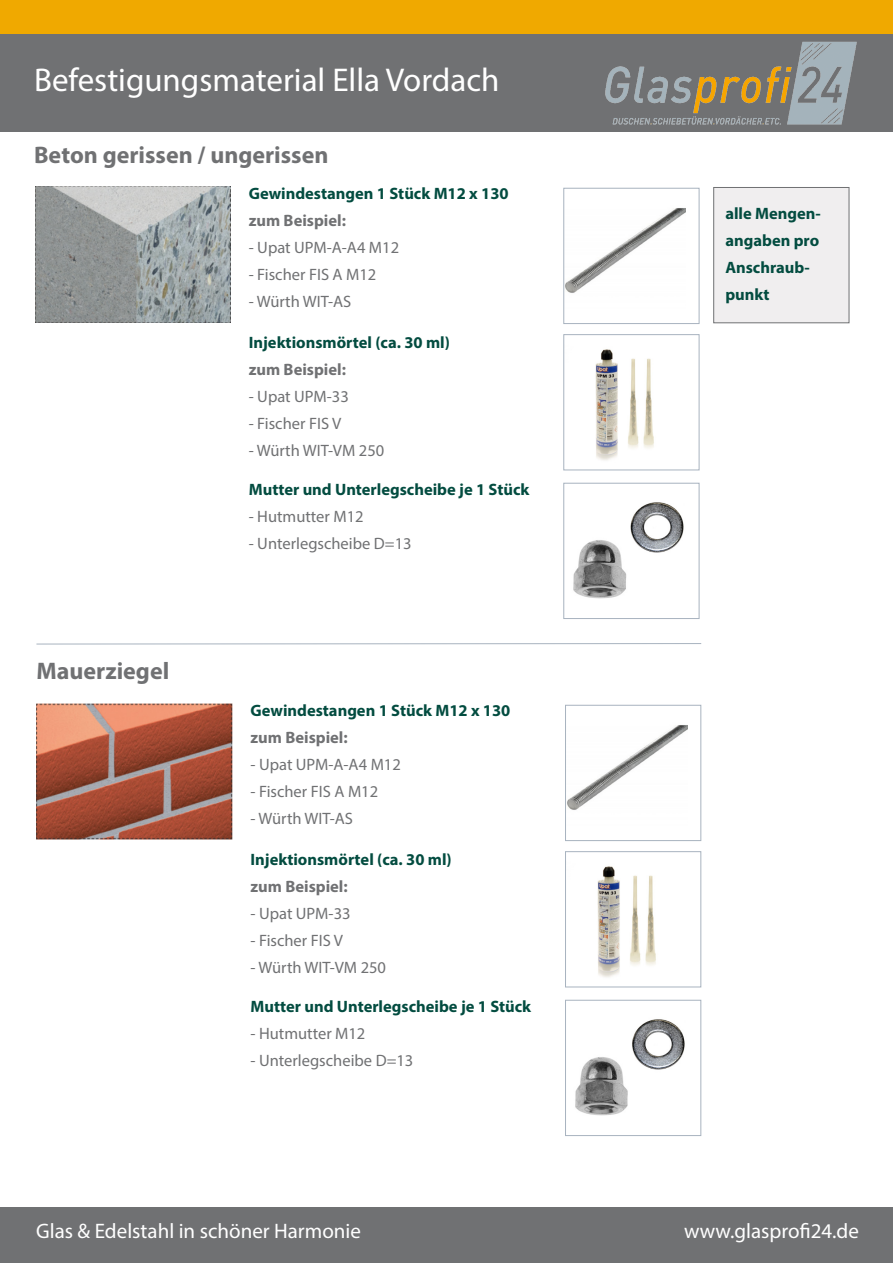
<style>
.page{position:relative;width:893px;height:1263px;background:#fff}
.page>*{position:absolute;margin:0;border:0;box-sizing:border-box;transform-origin:0 0}
.t1{font:33px "Myriad Pro";color:#fff}
.t2{font:700 24px "Myriad Pro";color:#707173}
.t3{font:21px "Myriad Pro";color:#fff}
.t4{font:16.5px "Myriad Pro";color:#707173}
.t5{font:700 16.5px/27px "Myriad Pro";color:#034c40}
.t6{font:700 16.5px "Myriad Pro";color:#707173}
</style>
<div class="page">
<div style="left:0;top:1208px;width:893px;height:55px;background:#707173"></div>
<div style="left:0;top:34px;width:893px;height:98px;background:#707173"></div>
<div style="left:0;top:0;width:893px;height:34px;background:#f0a900"></div>
<img style="left:605px;top:41px;width:252px;height:84px">
<div style="left:713px;top:187px;width:136px;height:136px;background:#f0eeef;border:1px solid #707173"></div>
<img style="left:595px;top:349px;width:59px;height:111px">
<div style="left:563px;top:334px;width:136px;height:136px;border:1px solid #a8b3bf"></div>
<img style="left:35px;top:186px;width:196px;height:137px">
<img style="left:36px;top:703px;width:196px;height:136px">
<img style="left:565px;top:208px;width:120px;height:85px">
<div style="left:563px;top:188px;width:136px;height:136px;border:1px solid #a8b3bf"></div>
<svg style="left:36px;top:643px;width:666px;height:2px"></svg>
<img style="left:573px;top:502px;width:111px;height:97px">
<div style="left:563px;top:483px;width:136px;height:136px;border:1px solid #a8b3bf"></div>
<img style="left:597px;top:866px;width:59px;height:111px">
<div style="left:565px;top:851px;width:136px;height:136px;border:1px solid #a8b3bf"></div>
<img style="left:567px;top:725px;width:120px;height:85px">
<div style="left:565px;top:705px;width:136px;height:136px;border:1px solid #a8b3bf"></div>
<img style="left:575px;top:1019px;width:110px;height:97px">
<div style="left:565px;top:1000px;width:136px;height:136px;border:1px solid #a8b3bf"></div>
<h1 class="t1" style="left:34px;top:60px;width:467px">Befestigungsmaterial Ella Vordach</h1>
<p class="t2" style="left:34px;top:139px;width:296px">Beton gerissen / ungerissen</p>
<p class="t5" style="left:249px;top:179px;width:261px">Gewindestangen 1 Stück M12 x 130</p>
<p class="t6" style="left:249px;top:210px;width:99px">zum Beispiel:</p>
<p class="t4" style="left:249px;top:237px;width:152px">- Upat UPM-A-A4 M12</p>
<p class="t4" style="left:249px;top:264px;width:129px">- Fischer FIS A M12</p>
<p class="t4" style="left:249px;top:291px;width:104px">- Würth WIT-AS</p>
<p class="t5" style="left:249px;top:328px;width:203px">Injektionsmörtel (ca. 30 ml)</p>
<p class="t6" style="left:249px;top:358px;width:99px">zum Beispiel:</p>
<p class="t4" style="left:249px;top:386px;width:102px">- Upat UPM-33</p>
<p class="t4" style="left:249px;top:413px;width:94px">- Fischer FIS V</p>
<p class="t4" style="left:249px;top:440px;width:137px">- Würth WIT-VM 250</p>
<p class="t2" style="left:36px;top:655px;width:134px">Mauerziegel</p>
<p class="t5" style="left:249px;top:475px;width:282px">Mutter und Unterlegscheibe je 1 Stück</p>
<p class="t4" style="left:249px;top:506px;width:116px">- Hutmutter M12</p>
<p class="t4" style="left:249px;top:533px;width:164px">- Unterlegscheibe D=13</p>
<p class="t5" style="left:250px;top:696px;width:261px">Gewindestangen 1 Stück M12 x 130</p>
<p class="t6" style="left:250px;top:726px;width:99px">zum Beispiel:</p>
<p class="t4" style="left:250px;top:754px;width:152px">- Upat UPM-A-A4 M12</p>
<p class="t4" style="left:250px;top:781px;width:129px">- Fischer FIS A M12</p>
<p class="t4" style="left:250px;top:808px;width:104px">- Würth WIT-AS</p>
<p class="t5" style="left:250px;top:845px;width:203px">Injektionsmörtel (ca. 30 ml)</p>
<p class="t6" style="left:250px;top:875px;width:99px">zum Beispiel:</p>
<p class="t4" style="left:250px;top:903px;width:102px">- Upat UPM-33</p>
<p class="t4" style="left:250px;top:930px;width:94px">- Fischer FIS V</p>
<p class="t4" style="left:250px;top:957px;width:137px">- Würth WIT-VM 250</p>
<p class="t5" style="left:250px;top:992px;width:282px">Mutter und Unterlegscheibe je 1 Stück</p>
<p class="t4" style="left:250px;top:1023px;width:116px">- Hutmutter M12</p>
<p class="t4" style="left:250px;top:1050px;width:164px">- Unterlegscheibe D=13</p>
<p class="t5" style="left:725px;top:199px;width:97px">alle Mengen&shy;angaben pro<br>Anschraub&shy;punkt</p>
<p class="t3" style="left:36px;top:1218px;width:326px">Glas &amp; Edelstahl in schöner Harmonie</p>
<p class="t3" style="left:684px;top:1218px;width:176px">www.glasprofi24.de</p>
</div>
